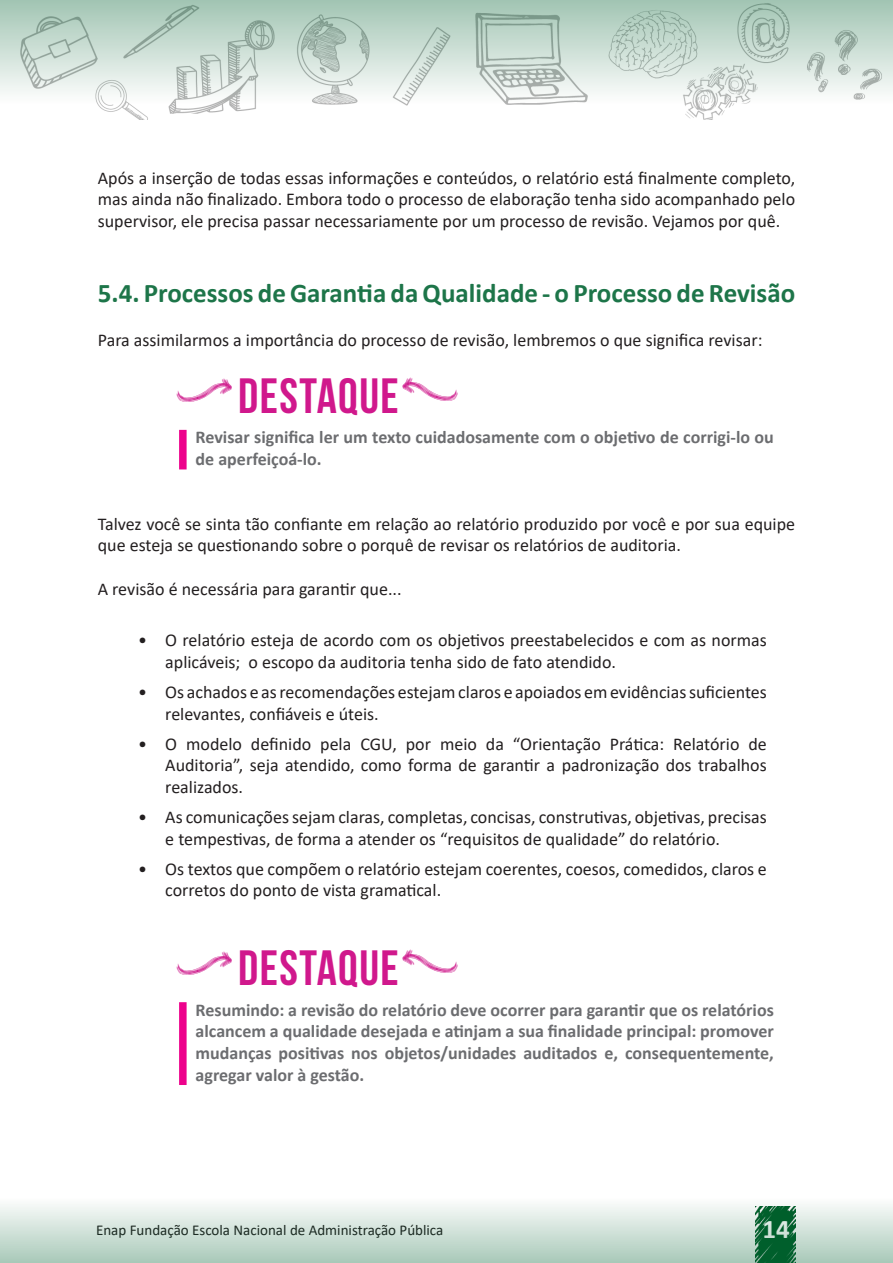
<style>
.page{position:relative;width:893px;height:1263px;background:#fff}
.page>*{position:absolute;margin:0;border:0;box-sizing:border-box;transform-origin:0 0}
.t1{font:49.5px "Bebas Neue";letter-spacing:.03em;color:#d0188c}
.Sub-titulo{font:700 27px "Calibri";color:#1d7549}
.t2{font:700 27px "Calibri";color:#fff}
.texto{font:18px/21.6px "Calibri";color:#231f20}
.Destaque_texto{font:700 18px/21.6px "Calibri";color:#6c6d70}
.t3{font:15px "Calibri";color:#231f20}
</style>
<div class="page">
<svg style="left:0;top:0;width:893px;height:120px"></svg>
<svg style="left:0;top:1205px;width:893px;height:58px;background:#c5dad0"></svg>
<div style="left:179px;top:430px;width:8px;height:39px;background:#ed028c"></div>
<div style="left:179px;top:1002px;width:8px;height:83px;background:#ed028c"></div>
<p class="texto" style="left:98px;top:166px;width:699px;text-align:justify">Após a inserção de todas essas informações e conteúdos, o relatório está finalmente completo, mas ainda não finalizado. Embora todo o processo de elaboração tenha sido acompanhado pelo supervisor, ele precisa passar necessariamente por um processo de revisão. Vejamos por quê.</p>
<p class="Sub-titulo" style="left:98px;top:274px;width:699px">5.4. Processos de Garantia da Qualidade - o Processo de Revisão</p>
<p class="texto" style="left:98px;top:328px;width:666px">Para assimilarmos a importância do processo de revisão, lembremos o que significa revisar:</p>
<p class="t1" style="left:177px;top:369px;width:223px"><sup>h,</sup> DESTAQUE</p>
<p class="Destaque_texto" style="left:196px;top:426px;width:580px">Revisar significa ler um texto cuidadosamente com o objetivo de corrigi-lo ou de aperfeiçoá-lo.</p>
<p class="texto" style="left:98px;top:512px;width:699px">Talvez você se sinta tão confiante em relação ao relatório produzido por você e por sua equipe que esteja se questionando sobre o porquê de revisar os relatórios de auditoria.</p>
<p class="texto" style="left:98px;top:577px;width:305px">A revisão é necessária para garantir que...</p>
<p class="texto" style="left:165px;top:629px;width:603px;text-indent:-27px">• O relatório esteja de acordo com os objetivos preestabelecidos e com as normas aplicáveis; o escopo da auditoria tenha sido de fato atendido.</p>
<p class="texto" style="left:165px;top:681px;width:603px;text-indent:-27px">• Os achados e as recomendações estejam claros e apoiados em evidências suficientes relevantes, confiáveis e úteis.</p>
<p class="texto" style="left:165px;top:732px;width:603px;text-align:justify;text-indent:-27px">• O modelo definido pela CGU, por meio da “Orientação Prática: Relatório de Auditoria”, seja atendido, como forma de garantir a padronização dos trabalhos realizados.</p>
<p class="texto" style="left:165px;top:806px;width:603px;text-indent:-27px">• As comunicações sejam claras, completas, concisas, construtivas, objetivas, precisas e tempestivas, de forma a atender os “requisitos de qualidade” do relatório.</p>
<p class="texto" style="left:165px;top:857px;width:603px;text-indent:-27px">• Os textos que compõem o relatório estejam coerentes, coesos, comedidos, claros e corretos do ponto de vista gramatical.</p>
<p class="t1" style="left:177px;top:941px;width:223px"><sup>h,</sup> DESTAQUE</p>
<p class="Destaque_texto" style="left:196px;top:999px;width:580px;text-align:justify">Resumindo: a revisão do relatório deve ocorrer para garantir que os relatórios alcancem a qualidade desejada e atinjam a sua finalidade principal: promover mudanças positivas nos objetos/unidades auditados e, consequentemente, agregar valor à gestão.</p>
<p class="t3" style="left:96px;top:1220px;width:349px">Enap Fundação Escola Nacional de Administração Pública</p>
<h2 class="t2" style="left:763px;top:1210px;width:29px">14</h2>
</div>
